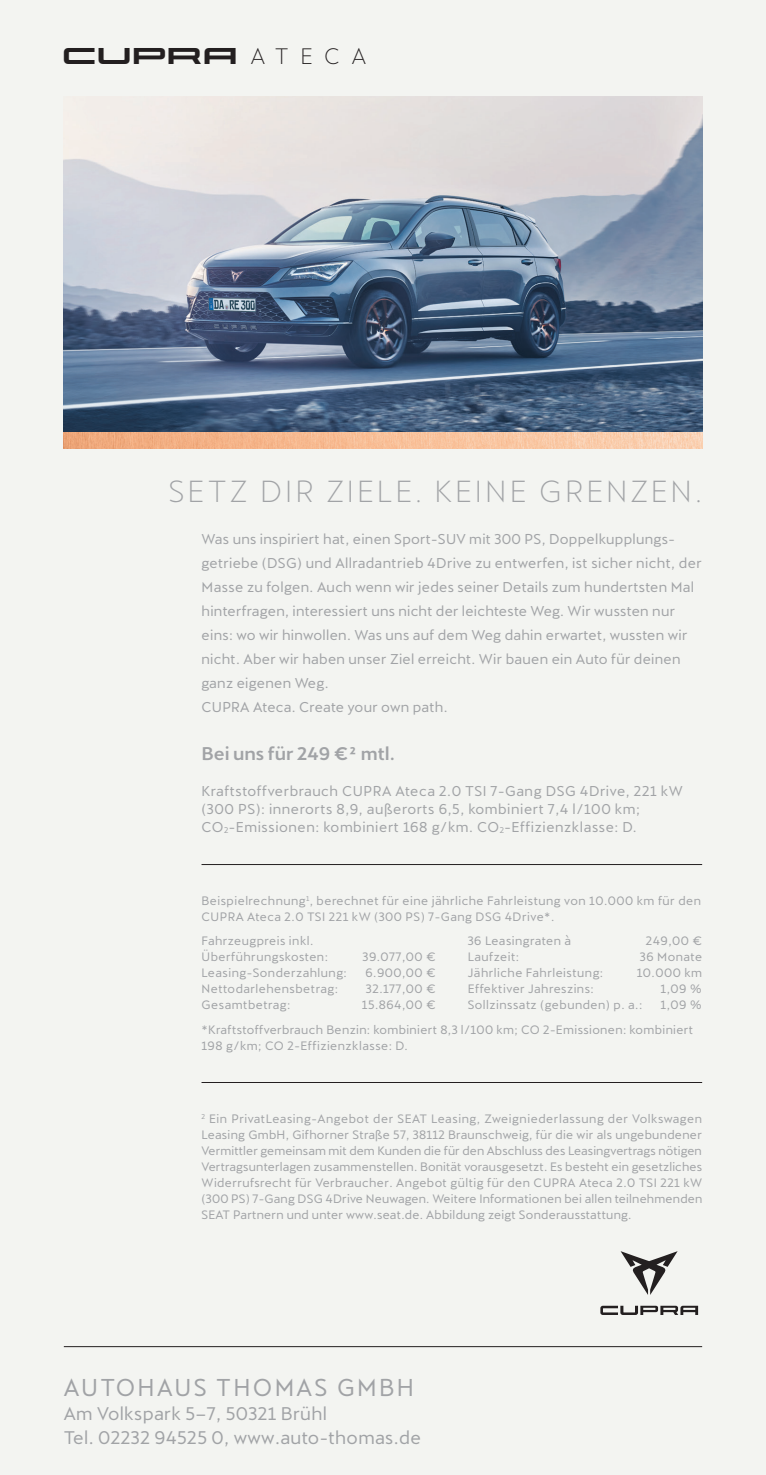
<style>
.page{position:relative;width:766px;height:1475px;background:#fff}
.page>*{position:absolute;margin:0;border:0;box-sizing:border-box;transform-origin:0 0}
.t1{font:32px "Cupra Display";letter-spacing:-.005em;color:#231f20}
.t2{font:300 30px "Cupra";letter-spacing:.105em;color:#a1a3a6}
.t3{font:24px "Cupra";letter-spacing:.1em;color:#a1a3a6}
.t4{font:18px/24px "Cupra";letter-spacing:.02em;color:#a1a3a6}
.t5{font:500 18px "Cupra";letter-spacing:-.005em;color:#a1a3a6}
.t6{font:14px/24px "Cupra";letter-spacing:.02em;color:#a1a3a6}
.t7{font:14px/18px "Cupra";letter-spacing:.04em;color:#a1a3a6}
.t8{font:12px/16px "Cupra";letter-spacing:.04em;color:#a1a3a6}
.s1{font-family:"Cupra";font-weight:300;font-size:22px}
</style>
<div class="page">
<div style="left:0;top:0;width:765px;height:1474px;background:#f3f4f1"></div>
<img style="left:64px;top:96px;width:638px;height:336px">
<img style="left:64px;top:432px;width:638px;height:16px">
<svg style="left:620px;top:1251px;width:57px;height:43px"></svg>
<svg style="left:600px;top:1305px;width:98px;height:9px"></svg>
<hr style="left:64px;top:1345px;width:638px;height:1px;background:#231f20">
<hr style="left:201px;top:1081px;width:501px;height:1px;background:#231f20">
<hr style="left:201px;top:864px;width:501px;height:1px;background:#231f20">
<h1 class="t1" style="left:62px;top:31px;width:306px">CUPRA <span class="s1">ATECA</span></h1>
<h2 class="t2" style="left:168px;top:464px;width:535px">SETZ DIR ZIELE. KEINE GRENZEN.</h2>
<p class="t6" style="left:201px;top:524px;width:501px">Was uns inspiriert hat, einen Sport-SUV mit 300 PS, Doppelkupplungs&shy;getriebe (DSG) und Allradantrieb 4Drive zu entwerfen, ist sicher nicht, der Masse zu folgen. Auch wenn wir jedes seiner Details zum hundertsten Mal hinterfragen, interessiert uns nicht der leichteste Weg. Wir wussten nur eins: wo wir hinwollen. Was uns auf dem Weg dahin erwartet, wussten wir nicht. Aber wir haben unser Ziel erreicht. Wir bauen ein Auto für deinen ganz eigenen Weg.<br>CUPRA Ateca. Create your own path.</p>
<h3 class="t5" style="left:201px;top:743px;width:195px">Bei uns für 249 €² mtl.</h3>
<p class="t7" style="left:201px;top:779px;width:482px">Kraftstoffverbrauch CUPRA Ateca 2.0 TSI 7-Gang DSG 4Drive, 221 kW (300 PS): innerorts 8,9, außerorts 6,5, kombiniert 7,4 l/100 km;<br>CO<sub>2</sub>-Emissionen: kombiniert 168 g/km. CO<sub>2</sub>-Effizienzklasse: D.</p>
<p class="t8" style="left:201px;top:890px;width:501px">Beispielrechnung<sup>1</sup>, berechnet für eine jährliche Fahrleistung von 10.000 km für den<br>CUPRA Ateca 2.0 TSI 221 kW (300 PS) 7-Gang DSG 4Drive*.</p>
<p class="t8" style="left:201px;top:930px;width:128px">Fahrzeugpreis inkl.<br>Überführungskosten:</p>
<p class="t8" style="left:362px;top:946px;width:75px">39.077,00 €</p>
<p class="t8" style="left:201px;top:962px;width:147px">Leasing-Sonderzahlung:</p>
<p class="t8" style="left:365px;top:962px;width:72px">6.900,00 €</p>
<p class="t8" style="left:201px;top:978px;width:138px">Nettodarlehensbetrag:</p>
<p class="t8" style="left:366px;top:978px;width:71px">32.177,00 €</p>
<p class="t8" style="left:201px;top:994px;width:90px">Gesamtbetrag:</p>
<p class="t8" style="left:362px;top:994px;width:75px">15.864,00 €</p>
<p class="t8" style="left:467px;top:930px;width:105px">36 Leasingraten à</p>
<p class="t8" style="left:645px;top:930px;width:58px">249,00 €</p>
<p class="t8" style="left:467px;top:946px;width:53px">Laufzeit:</p>
<p class="t8" style="left:639px;top:946px;width:64px">36 Monate</p>
<p class="t8" style="left:467px;top:962px;width:137px">Jährliche Fahrleistung:</p>
<p class="t8" style="left:636px;top:962px;width:67px">10.000 km</p>
<p class="t8" style="left:467px;top:978px;width:127px">Effektiver Jahreszins:</p>
<p class="t8" style="left:660px;top:978px;width:43px">1,09 %</p>
<p class="t8" style="left:467px;top:994px;width:176px">Sollzinssatz (gebunden) p. a.:</p>
<p class="t8" style="left:660px;top:994px;width:43px">1,09 %</p>
<p class="t8" style="left:201px;top:1019px;width:493px">*Kraftstoffverbrauch Benzin: kombiniert 8,3 l/100 km; CO 2-Emissionen: kombiniert<br>198 g/km; CO 2-Effizienzklasse: D.</p>
<p class="t8" style="left:201px;top:1108px;width:502px;text-align:justify"><sup>2</sup> Ein PrivatLeasing-Angebot der SEAT Leasing, Zweigniederlassung der Volkswagen Leasing GmbH, Gifhorner Straße 57, 38112 Braunschweig, für die wir als ungebundener Vermittler gemeinsam mit dem Kunden die für den Abschluss des Leasingvertrags nötigen Vertragsunterlagen zusammenstellen. Bonität vorausgesetzt. Es besteht ein gesetzliches Widerrufsrecht für Verbraucher. Angebot gültig für den CUPRA Ateca 2.0 TSI 221 kW (300 PS) 7-Gang DSG 4Drive Neuwagen. Weitere Informationen bei allen teilnehmenden SEAT Partnern und unter www.seat.de. Abbildung zeigt Sonderausstattung.</p>
<h3 class="t3" style="left:64px;top:1364px;width:351px">AUTOHAUS THOMAS GMBH</h3>
<h3 class="t4" style="left:64px;top:1397px;width:359px">Am Volkspark 5–7, 50321 Brühl<br>Tel. 02232 94525 0, www.auto-thomas.de</h3>
</div>
